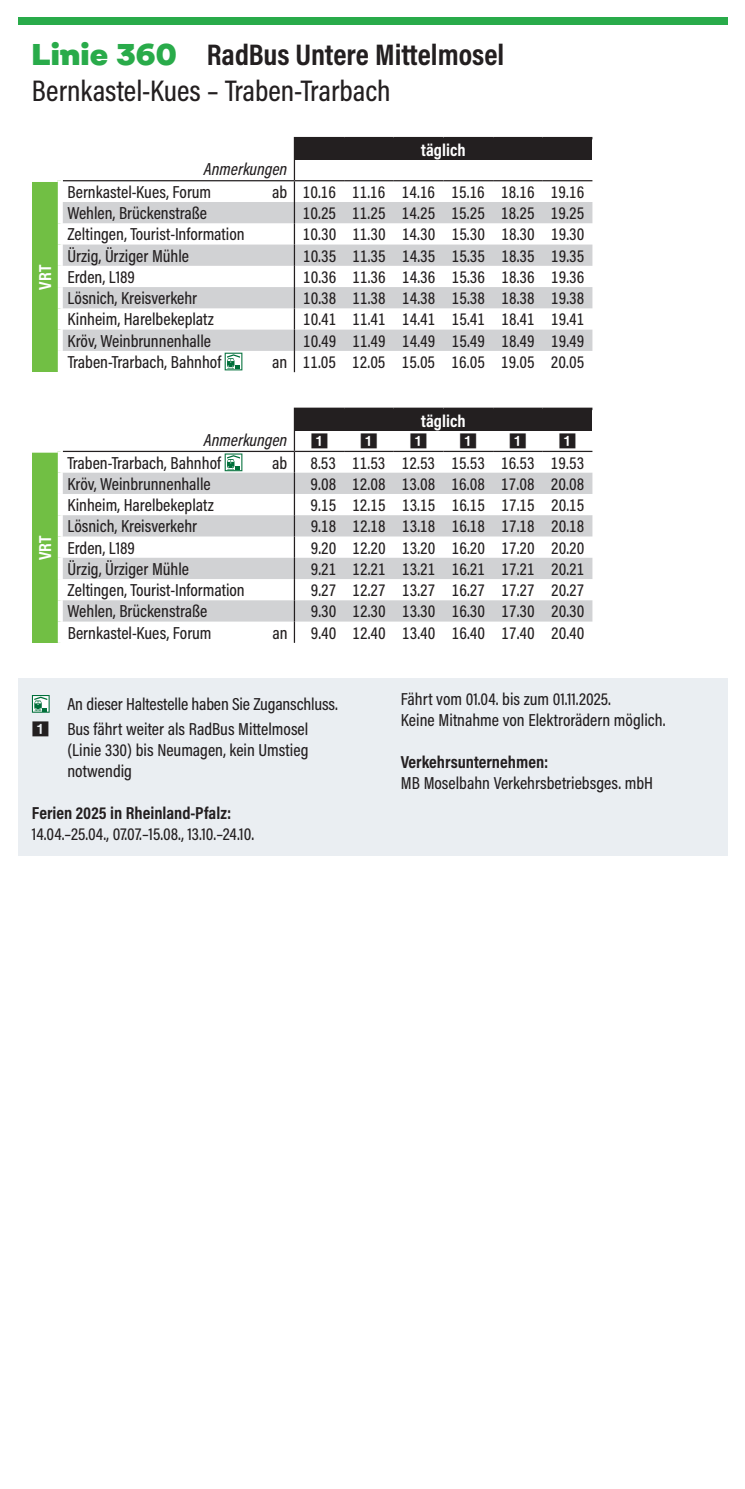
<style>
.page{position:relative;width:745px;height:1489px;background:#fff}
.page>*{position:absolute;margin:0;border:0;box-sizing:border-box;transform-origin:0 0}
.t1{font:500 30px/36px "Acumin Pro Cond";color:#231f20}
.t2{font:500 17.5px/21px "Acumin Pro Cond";color:#231f20}
.t3{font:700 17.5px "Acumin Pro Cond";color:#231f20}
.t4{font:italic 500 17.5px "Acumin Pro Cond";color:#231f20}
.t5{font:700 17.5px "Acumin Pro Cond";color:#fff}
.s1{font-family:"Salvatore";font-weight:900;color:#29ab4a}
.s2{font-weight:700}
</style>
<div class="page">
<div style="left:18px;top:678px;width:708px;height:177px;background:#eaeef2"></div>
<svg style="left:32px;top:695px;width:18px;height:17px"></svg>
<svg style="left:33px;top:696px;width:16px;height:15px"></svg>
<svg style="left:34px;top:696px;width:13px;height:15px"></svg>
<div style="left:18px;top:18px;width:708px;height:7px;background:#29ab4a"></div>
<div style="left:294px;top:138px;width:298px;height:21px;background:#231f20"></div>
<div style="left:32px;top:181px;width:28px;height:191px;background:#71bf44"></div>
<svg style="left:63px;top:181px;width:529px;height:191px"></svg>
<svg style="left:63px;top:202px;width:529px;height:149px;fill:#d1d2d4"></svg>
<hr style="left:294px;top:180px;width:50px;height:1px;background:#231f20">
<hr style="left:344px;top:180px;width:49px;height:1px;background:#231f20">
<hr style="left:393px;top:180px;width:50px;height:1px;background:#231f20">
<hr style="left:443px;top:180px;width:50px;height:1px;background:#231f20">
<hr style="left:493px;top:180px;width:49px;height:1px;background:#231f20">
<hr style="left:542px;top:180px;width:50px;height:1px;background:#231f20">
<hr style="left:293px;top:139px;width:2px;height:20px;background:#231f20">
<hr style="left:293px;top:137px;width:51px;height:2px;background:#231f20">
<hr style="left:344px;top:137px;width:49px;height:2px;background:#231f20">
<hr style="left:393px;top:137px;width:50px;height:2px;background:#231f20">
<hr style="left:443px;top:137px;width:50px;height:2px;background:#231f20">
<hr style="left:493px;top:137px;width:49px;height:2px;background:#231f20">
<hr style="left:542px;top:137px;width:50px;height:2px;background:#231f20">
<hr style="left:293px;top:181px;width:2px;height:21px;background:#231f20">
<hr style="left:293px;top:202px;width:2px;height:21px;background:#231f20">
<hr style="left:293px;top:223px;width:2px;height:21px;background:#231f20">
<hr style="left:293px;top:244px;width:2px;height:22px;background:#231f20">
<hr style="left:293px;top:159px;width:2px;height:21px;background:#231f20">
<hr style="left:63px;top:180px;width:231px;height:1px;background:#231f20">
<hr style="left:293px;top:266px;width:2px;height:21px;background:#231f20">
<hr style="left:293px;top:287px;width:2px;height:21px;background:#231f20">
<hr style="left:293px;top:308px;width:2px;height:21px;background:#231f20">
<hr style="left:293px;top:329px;width:2px;height:22px;background:#231f20">
<hr style="left:293px;top:351px;width:2px;height:21px;background:#231f20">
<hr style="left:32px;top:179px;width:26px;height:3px;background:#fff">
<div style="left:58px;top:181px;width:5px;height:21px;background:#fff"></div>
<div style="left:58px;top:202px;width:5px;height:21px;background:#fff"></div>
<div style="left:58px;top:223px;width:5px;height:21px;background:#fff"></div>
<div style="left:58px;top:244px;width:5px;height:22px;background:#fff"></div>
<div style="left:58px;top:266px;width:5px;height:21px;background:#fff"></div>
<div style="left:58px;top:287px;width:5px;height:21px;background:#fff"></div>
<div style="left:58px;top:308px;width:5px;height:21px;background:#fff"></div>
<div style="left:58px;top:329px;width:5px;height:22px;background:#fff"></div>
<div style="left:58px;top:351px;width:5px;height:21px;background:#fff"></div>
<svg style="left:224px;top:352px;width:18px;height:18px"></svg>
<div style="left:225px;top:354px;width:16px;height:15px;background:#fff"></div>
<svg style="left:227px;top:354px;width:13px;height:15px"></svg>
<div style="left:294px;top:409px;width:298px;height:21px;background:#231f20"></div>
<div style="left:32px;top:451px;width:28px;height:192px;background:#71bf44"></div>
<svg style="left:63px;top:452px;width:529px;height:191px"></svg>
<svg style="left:63px;top:472px;width:529px;height:149px;fill:#d1d2d4"></svg>
<hr style="left:294px;top:451px;width:50px;height:1px;background:#231f20">
<hr style="left:344px;top:451px;width:49px;height:1px;background:#231f20">
<hr style="left:393px;top:451px;width:50px;height:1px;background:#231f20">
<hr style="left:443px;top:451px;width:50px;height:1px;background:#231f20">
<hr style="left:493px;top:451px;width:49px;height:1px;background:#231f20">
<hr style="left:542px;top:451px;width:50px;height:1px;background:#231f20">
<hr style="left:293px;top:410px;width:2px;height:20px;background:#231f20">
<hr style="left:293px;top:407px;width:51px;height:3px;background:#231f20">
<hr style="left:344px;top:407px;width:49px;height:3px;background:#231f20">
<hr style="left:393px;top:407px;width:50px;height:3px;background:#231f20">
<hr style="left:443px;top:407px;width:50px;height:3px;background:#231f20">
<hr style="left:493px;top:407px;width:49px;height:3px;background:#231f20">
<hr style="left:542px;top:407px;width:50px;height:3px;background:#231f20">
<hr style="left:293px;top:452px;width:2px;height:20px;background:#231f20">
<hr style="left:293px;top:472px;width:2px;height:22px;background:#231f20">
<hr style="left:293px;top:494px;width:2px;height:21px;background:#231f20">
<hr style="left:293px;top:515px;width:2px;height:21px;background:#231f20">
<hr style="left:293px;top:430px;width:2px;height:21px;background:#231f20">
<hr style="left:63px;top:451px;width:231px;height:1px;background:#231f20">
<hr style="left:293px;top:536px;width:2px;height:21px;background:#231f20">
<hr style="left:293px;top:557px;width:2px;height:22px;background:#231f20">
<hr style="left:293px;top:579px;width:2px;height:21px;background:#231f20">
<hr style="left:293px;top:600px;width:2px;height:21px;background:#231f20">
<hr style="left:293px;top:621px;width:2px;height:22px;background:#231f20">
<hr style="left:32px;top:450px;width:26px;height:2px;background:#fff">
<div style="left:58px;top:451px;width:5px;height:21px;background:#fff"></div>
<div style="left:58px;top:472px;width:5px;height:22px;background:#fff"></div>
<div style="left:58px;top:494px;width:5px;height:21px;background:#fff"></div>
<div style="left:58px;top:515px;width:5px;height:21px;background:#fff"></div>
<div style="left:58px;top:536px;width:5px;height:21px;background:#fff"></div>
<div style="left:58px;top:557px;width:5px;height:22px;background:#fff"></div>
<div style="left:58px;top:579px;width:5px;height:21px;background:#fff"></div>
<div style="left:58px;top:600px;width:5px;height:21px;background:#fff"></div>
<div style="left:58px;top:621px;width:5px;height:22px;background:#fff"></div>
<svg style="left:224px;top:453px;width:18px;height:18px"></svg>
<div style="left:225px;top:454px;width:16px;height:16px;background:#fff"></div>
<svg style="left:227px;top:455px;width:13px;height:14px"></svg>
<h1 class="t1" style="left:32px;top:36px;width:473px"><span class="s1">Linie 360</span> <span class="s2">RadBus Untere Mittelmosel<br></span>Bernkastel-Kues – Traben-Trarbach</h1>
<p class="t5" style="left:34px;top:290px;width:27px;rotate:-90deg">VRT</p>
<p class="t4" style="left:204px;top:158px;width:85px">Anmerkungen</p>
<p class="t5" style="left:421px;top:138px;width:46px">täglich</p>
<p class="t2" style="left:67px;top:181px;width:145px">Bernkastel-Kues, Forum</p>
<p class="t2" style="left:272px;top:181px;width:313px">ab 10.16 11.16 14.16 15.16 18.16 19.16</p>
<p class="t2" style="left:67px;top:202px;width:141px">Wehlen, Brückenstraße</p>
<p class="t2" style="left:303px;top:202px;width:283px">10.25 11.25 14.25 15.25 18.25 19.25</p>
<p class="t2" style="left:67px;top:223px;width:178px">Zeltingen, Tourist-Information</p>
<p class="t2" style="left:303px;top:223px;width:283px">10.30 11.30 14.30 15.30 18.30 19.30</p>
<p class="t2" style="left:67px;top:245px;width:123px">Ürzig, Ürziger Mühle</p>
<p class="t2" style="left:303px;top:245px;width:283px">10.35 11.35 14.35 15.35 18.35 19.35</p>
<p class="t2" style="left:67px;top:266px;width:69px">Erden, L189</p>
<p class="t2" style="left:303px;top:266px;width:283px">10.36 11.36 14.36 15.36 18.36 19.36</p>
<p class="t2" style="left:67px;top:287px;width:131px">Lösnich, Kreisverkehr</p>
<p class="t2" style="left:303px;top:287px;width:283px">10.38 11.38 14.38 15.38 18.38 19.38</p>
<p class="t2" style="left:68px;top:308px;width:148px">Kinheim, Harelbekeplatz</p>
<p class="t2" style="left:303px;top:308px;width:283px">10.41 11.41 14.41 15.41 18.41 19.41</p>
<p class="t2" style="left:68px;top:330px;width:145px">Kröv, Weinbrunnenhalle</p>
<p class="t2" style="left:303px;top:330px;width:283px">10.49 11.49 14.49 15.49 18.49 19.49</p>
<p class="t2" style="left:68px;top:351px;width:155px">Traben-Trarbach, Bahnhof</p>
<p class="t2" style="left:272px;top:351px;width:313px">an 11.05 12.05 15.05 16.05 19.05 20.05</p>
<p class="t5" style="left:34px;top:560px;width:26px;rotate:-90deg">VRT</p>
<p class="t4" style="left:204px;top:429px;width:85px">Anmerkungen</p>
<p class="t5" style="left:421px;top:409px;width:46px">täglich</p>
<p class="t2" style="left:67px;top:452px;width:155px">Traben-Trarbach, Bahnhof</p>
<p class="t2" style="left:272px;top:452px;width:17px">ab</p>
<p class="t2" style="left:310px;top:452px;width:275px">8.53 11.53 12.53 15.53 16.53 19.53</p>
<p class="t2" style="left:67px;top:473px;width:145px">Kröv, Weinbrunnenhalle</p>
<p class="t2" style="left:310px;top:473px;width:275px">9.08 12.08 13.08 16.08 17.08 20.08</p>
<p class="t2" style="left:67px;top:494px;width:148px">Kinheim, Harelbekeplatz</p>
<p class="t2" style="left:310px;top:494px;width:275px">9.15 12.15 13.15 16.15 17.15 20.15</p>
<p class="t2" style="left:67px;top:515px;width:131px">Lösnich, Kreisverkehr</p>
<p class="t2" style="left:310px;top:515px;width:275px">9.18 12.18 13.18 16.18 17.18 20.18</p>
<p class="t2" style="left:67px;top:536px;width:69px">Erden, L189</p>
<p class="t2" style="left:310px;top:536px;width:275px">9.20 12.20 13.20 16.20 17.20 20.20</p>
<p class="t2" style="left:68px;top:558px;width:123px">Ürzig, Ürziger Mühle</p>
<p class="t2" style="left:310px;top:558px;width:275px">9.21 12.21 13.21 16.21 17.21 20.21</p>
<p class="t2" style="left:68px;top:579px;width:178px">Zeltingen, Tourist-Information</p>
<p class="t2" style="left:310px;top:579px;width:275px">9.27 12.27 13.27 16.27 17.27 20.27</p>
<p class="t2" style="left:68px;top:600px;width:141px">Wehlen, Brückenstraße</p>
<p class="t2" style="left:310px;top:600px;width:275px">9.30 12.30 13.30 16.30 17.30 20.30</p>
<p class="t2" style="left:68px;top:621px;width:145px">Bernkastel-Kues, Forum</p>
<p class="t2" style="left:272px;top:621px;width:17px">an</p>
<p class="t2" style="left:310px;top:621px;width:275px">9.40 12.40 13.40 16.40 17.40 20.40</p>
<p class="t2" style="left:67px;top:691px;width:272px;line-height:25px">An dieser Haltestelle haben Sie Zuganschluss.<br>Bus fährt weiter als RadBus Mittelmosel</p>
<p class="t2" style="left:67px;top:739px;width:242px">(Linie 330) bis Neumagen, kein Umstieg notwendig</p>
<p class="t3" style="left:32px;top:801px;width:201px">Ferien 2025 in Rheinland-Pfalz:</p>
<p class="t2" style="left:32px;top:823px;width:223px">14.04.–25.04., 07.07.–15.08., 13.10.–24.10.</p>
<p class="t2" style="left:400px;top:688px;width:266px">Fährt vom 01.04. bis zum 01.11.2025.<br>Keine Mitnahme von Elektrorädern möglich.</p>
<p class="t3" style="left:400px;top:750px;width:149px">Verkehrsunternehmen:</p>
<p class="t2" style="left:400px;top:772px;width:253px">MB Moselbahn Verkehrsbetriebsges. mbH</p>
</div>
